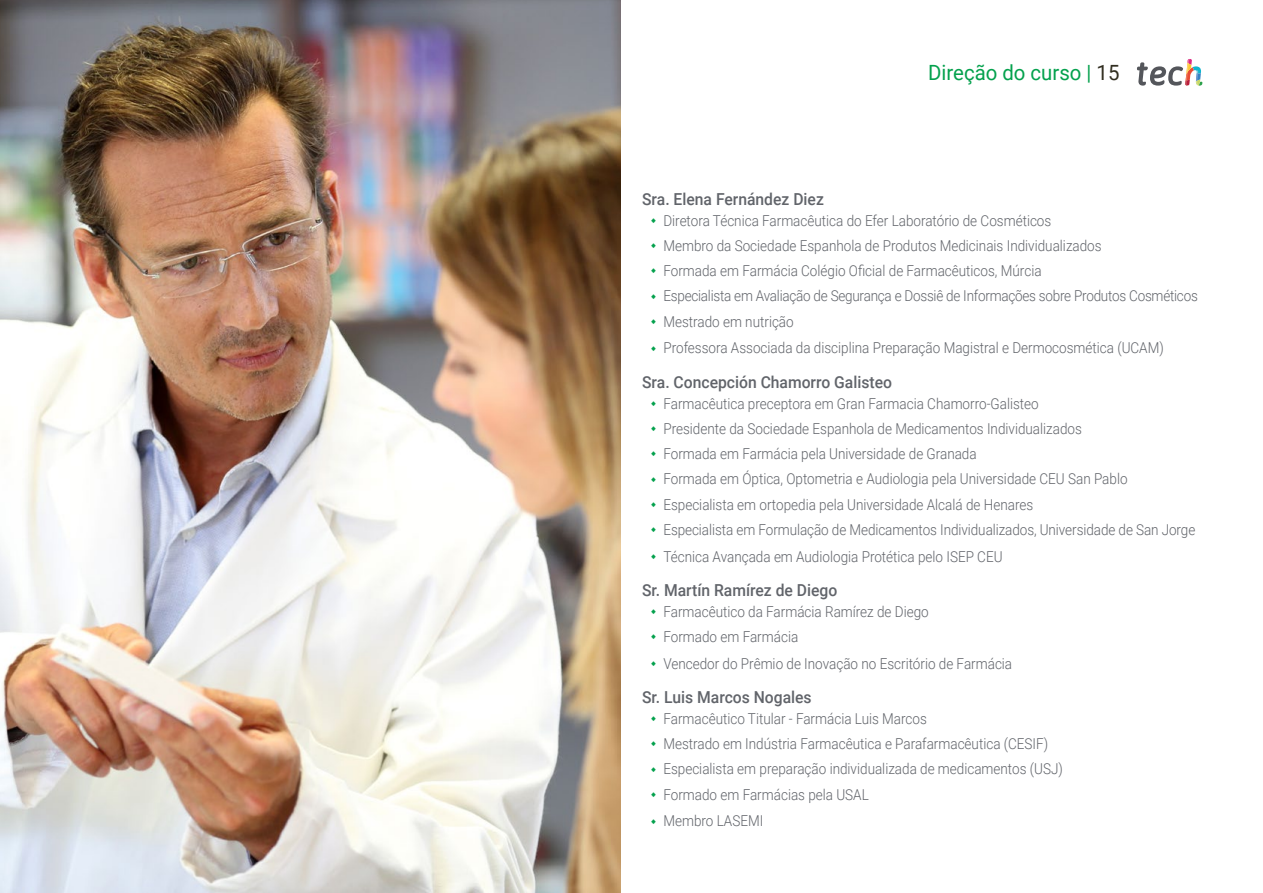
<style>
.page{position:relative;width:1263px;height:893px;background:#fff}
.page>*{position:absolute;margin:0;border:0;box-sizing:border-box;transform-origin:0 0}
.t1{font:21px "Roboto";color:#04a14d}
.t2{font:500 16.5px "Roboto";color:#61646a;scale:.95 1}
.t3{font:300 15px/25.2px "Roboto";color:#61646a;scale:.9 1}
.s1{color:#312e20}
</style>
<div class="page">
<img style="left:0;top:0;width:621px;height:893px">
<svg style="left:1137px;top:59px;width:65px;height:27px"></svg>
<h1 class="t1" style="left:928px;top:57px;width:193px">Direção do curso | <span class="s1">15</span></h1>
<p class="t2" style="left:642px;top:187px;width:193px">Sra. Elena Fernández Diez</p>
<p class="t3" style="left:663px;top:207px;width:595px">Diretora Técnica Farmacêutica do Efer Laboratório de Cosméticos<br>Membro da Sociedade Espanhola de Produtos Medicinais Individualizados<br>Formada em Farmácia Colégio Oficial de Farmacêuticos, Múrcia<br>Especialista em Avaliação de Segurança e Dossiê de Informações sobre Produtos Cosméticos Mestrado em nutrição</p>
<p class="t3" style="left:663px;top:335px;width:557px">Professora Associada da disciplina Preparação Magistral e Dermocosmética (UCAM)</p>
<p class="t2" style="left:642px;top:370px;width:265px">Sra. Concepción Chamorro Galisteo</p>
<p class="t3" style="left:663px;top:390px;width:593px">Farmacêutica preceptora em Gran Farmacia Chamorro-Galisteo<br>Presidente da Sociedade Espanhola de Medicamentos Individualizados<br>Formada em Farmácia pela Universidade de Granada<br>Formada em Óptica, Optometria e Audiologia pela Universidade CEU San Pablo Especialista em ortopedia pela Universidade Alcalá de Henares<br>Especialista em Formulação de Medicamentos Individualizados, Universidade de San Jorge</p>
<p class="t3" style="left:663px;top:543px;width:378px">Técnica Avançada em Audiologia Protética pelo ISEP CEU</p>
<p class="t2" style="left:642px;top:578px;width:207px">Sr. Martín Ramírez de Diego</p>
<p class="t3" style="left:663px;top:598px;width:296px">Farmacêutico da Farmácia Ramírez de Diego<br>Formado em Farmácia</p>
<p class="t3" style="left:663px;top:650px;width:389px">Vencedor do Prêmio de Inovação no Escritório de Farmácia</p>
<p class="t2" style="left:642px;top:686px;width:180px">Sr. Luis Marcos Nogales</p>
<p class="t3" style="left:663px;top:705px;width:445px">Farmacêutico Titular - Farmácia Luis Marcos<br>Mestrado em Indústria Farmacêutica e Parafarmacêutica (CESIF)<br>Especialista em preparação individualizada de medicamentos (USJ)<br>Formado em Farmácias pela USAL</p>
<p class="t3" style="left:663px;top:808px;width:113px">Membro LASEMI</p>
</div>
